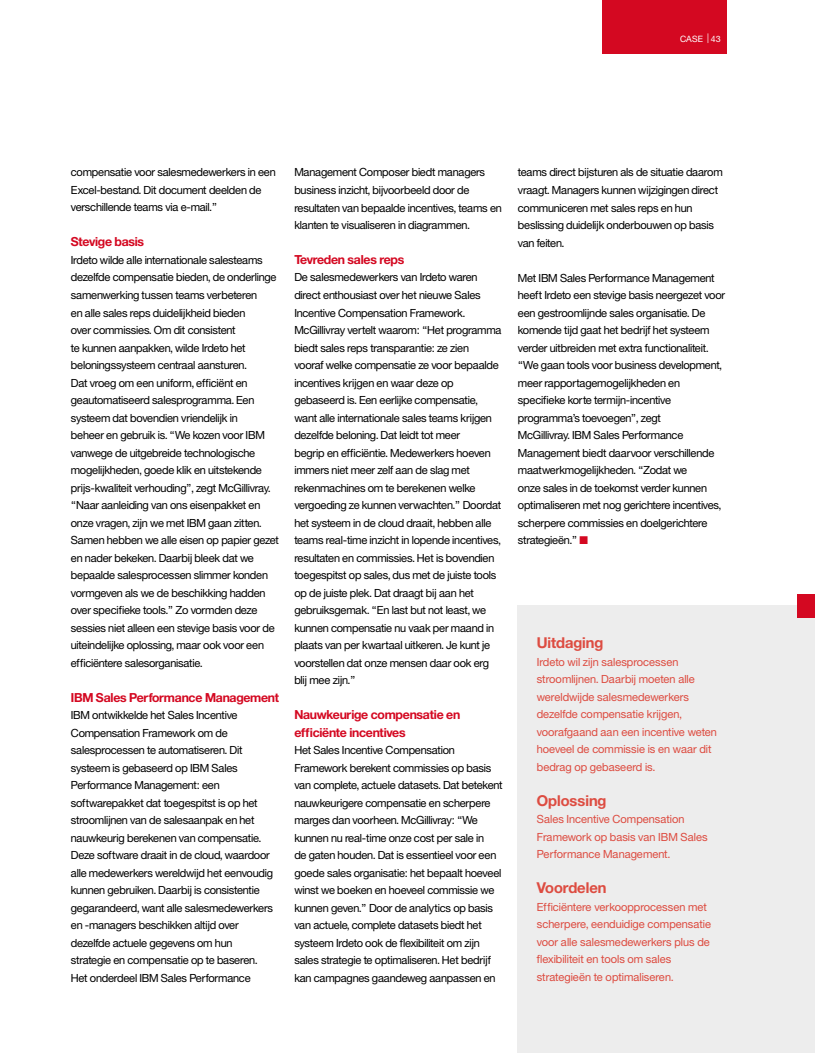
<style>
.page{position:relative;width:815px;height:1053px;background:#fff}
.page>*{position:absolute;margin:0;border:0;box-sizing:border-box;transform-origin:0 0}
.t1{font:15px "Helv Neue Boldfor IBM";color:#dd4c41}
.t2{font:12.5px/17.5px "Helv Neue Boldfor IBM";letter-spacing:-.02em;color:#d40821}
.t3{font:11.25px/17.5px "Helv Neue Romanfor IBM";letter-spacing:-.02em;color:#000}
.t4{font:11.25px/17.5px "Helv Neue Romanfor IBM";color:#dd4c41}
.t5{font:8.75px "Helv Neue Romanfor IBM";letter-spacing:.015em;color:#fff}
.s1{font-size:9.62px}
.s2{color:#d40821}
</style>
<div class="page">
<div style="left:602px;top:0;width:124px;height:53px;background:#d40821"></div>
<div style="left:518px;top:605px;width:297px;height:447px;background:#ededed"></div>
<div style="left:797px;top:594px;width:18px;height:23px;background:#d40821"></div>
<p class="t5" style="left:680px;top:33px;width:42px">CASE <span class="s1">|</span> 43</p>
<p class="t3" style="left:71px;top:163px;width:206px">compensatie voor salesmedewerkers in een<br>Excel-bestand. Dit document deelden de verschillende teams via e-mail.”</p>
<p class="t2" style="left:71px;top:233px;width:75px">Stevige basis</p>
<p class="t3" style="left:71px;top:251px;width:210px">Irdeto wilde alle internationale salesteams dezelfde compensatie bieden, de onderlinge samenwerking tussen teams verbeteren<br>en alle sales reps duidelijkheid bieden<br>over commissies. Om dit consistent<br>te kunnen aanpakken, wilde Irdeto het beloningssysteem centraal aansturen.<br>Dat vroeg om een uniform, efficiënt en geautomatiseerd salesprogramma. Een systeem dat bovendien vriendelijk in<br>beheer en gebruik is. “We kozen voor IBM vanwege de uitgebreide technologische mogelijkheden, goede klik en uitstekende prijs-kwaliteit verhouding”, zegt McGillivray. “Naar aanleiding van ons eisenpakket en onze vragen, zijn we met IBM gaan zitten.<br>Samen hebben we alle eisen op papier gezet en nader bekeken. Daarbij bleek dat we bepaalde salesprocessen slimmer konden vormgeven als we de beschikking hadden over specifieke tools.” Zo vormden deze sessies niet alleen een stevige basis voor de uiteindelijke oplossing, maar ook voor een efficiëntere salesorganisatie.</p>
<p class="t2" style="left:71px;top:688px;width:210px">IBM Sales Performance Management</p>
<p class="t3" style="left:71px;top:706px;width:204px">IBM ontwikkelde het Sales Incentive Compensation Framework om de salesprocessen te automatiseren. Dit systeem is gebaseerd op IBM Sales Performance Management: een softwarepakket dat toegespitst is op het stroomlijnen van de salesaanpak en het nauwkeurig berekenen van compensatie.<br>Deze software draait in de cloud, waardoor alle medewerkers wereldwijd het eenvoudig kunnen gebruiken. Daarbij is consistentie gegarandeerd, want alle salesmedewerkers en -managers beschikken altijd over dezelfde actuele gegevens om hun strategie en compensatie op te baseren.<br>Het onderdeel IBM Sales Performance</p>
<p class="t3" style="left:294px;top:163px;width:209px">Management Composer biedt managers business inzicht, bijvoorbeeld door de resultaten van bepaalde incentives, teams en klanten te visualiseren in diagrammen.</p>
<p class="t2" style="left:294px;top:250px;width:111px">Tevreden sales reps</p>
<p class="t3" style="left:294px;top:268px;width:209px">De salesmedewerkers van Irdeto waren direct enthousiast over het nieuwe Sales Incentive Compensation Framework.<br>McGillivray vertelt waarom: “Het programma biedt sales reps transparantie: ze zien<br>vooraf welke compensatie ze voor bepaalde incentives krijgen en waar deze op gebaseerd is. Een eerlijke compensatie, want alle internationale sales teams krijgen dezelfde beloning. Dat leidt tot meer<br>begrip en efficiëntie. Medewerkers hoeven immers niet meer zelf aan de slag met rekenmachines om te berekenen welke vergoeding ze kunnen verwachten.” Doordat het systeem in de cloud draait, hebben alle teams real-time inzicht in lopende incentives, resultaten en commissies. Het is bovendien toegespitst op sales, dus met de juiste tools op de juiste plek. Dat draagt bij aan het gebruiksgemak. “En last but not least, we kunnen compensatie nu vaak per maand in plaats van per kwartaal uitkeren. Je kunt je voorstellen dat onze mensen daar ook erg blij mee zijn.”</p>
<p class="t2" style="left:294px;top:705px;width:167px">Nauwkeurige compensatie en efficiënte incentives</p>
<p class="t3" style="left:294px;top:741px;width:210px">Het Sales Incentive Compensation Framework berekent commissies op basis van complete, actuele datasets. Dat betekent nauwkeurigere compensatie en scherpere marges dan voorheen. McGillivray: “We kunnen nu real-time onze cost per sale in<br>de gaten houden. Dat is essentieel voor een goede sales organisatie: het bepaalt hoeveel winst we boeken en hoeveel commissie we kunnen geven.” Door de analytics op basis van actuele, complete datasets biedt het systeem Irdeto ook de flexibiliteit om zijn sales strategie te optimaliseren. Het bedrijf kan campagnes gaandeweg aanpassen en</p>
<p class="t3" style="left:518px;top:163px;width:206px">teams direct bijsturen als de situatie daarom vraagt. Managers kunnen wijzigingen direct communiceren met sales reps en hun beslissing duidelijk onderbouwen op basis van feiten.</p>
<p class="t3" style="left:518px;top:268px;width:209px">Met IBM Sales Performance Management heeft Irdeto een stevige basis neergezet voor een gestroomlijnde sales organisatie. De komende tijd gaat het bedrijf het systeem verder uitbreiden met extra functionaliteit. “We gaan tools voor business development, meer rapportagemogelijkheden en specifieke korte termijn-incentive programma’s toevoegen”, zegt<br>McGillivray. IBM Sales Performance Management biedt daarvoor verschillende maatwerkmogelijkheden. “Zodat we<br>onze sales in de toekomst verder kunnen optimaliseren met nog gerichtere incentives, scherpere commissies en doelgerichtere strategieën.” <span class="s2">■</span></p>
<h1 class="t1" style="left:537px;top:633px;width:68px">Uitdaging</h1>
<p class="t4" style="left:537px;top:652px;width:182px">Irdeto wil zijn salesprocessen stroomlijnen. Daarbij moeten alle wereldwijde salesmedewerkers dezelfde compensatie krijgen, voorafgaand aan een incentive weten hoeveel de commissie is en waar dit bedrag op gebaseerd is.</p>
<h1 class="t1" style="left:537px;top:790px;width:71px">Oplossing</h1>
<p class="t4" style="left:537px;top:810px;width:172px">Sales Incentive Compensation<br>Framework op basis van IBM Sales<br>Performance Management.</p>
<h1 class="t1" style="left:537px;top:878px;width:71px">Voordelen</h1>
<p class="t4" style="left:537px;top:897px;width:176px">Efficiëntere verkoopprocessen met scherpere, eenduidige compensatie voor alle salesmedewerkers plus de flexibiliteit en tools om sales strategieën te optimaliseren.</p>
</div>
